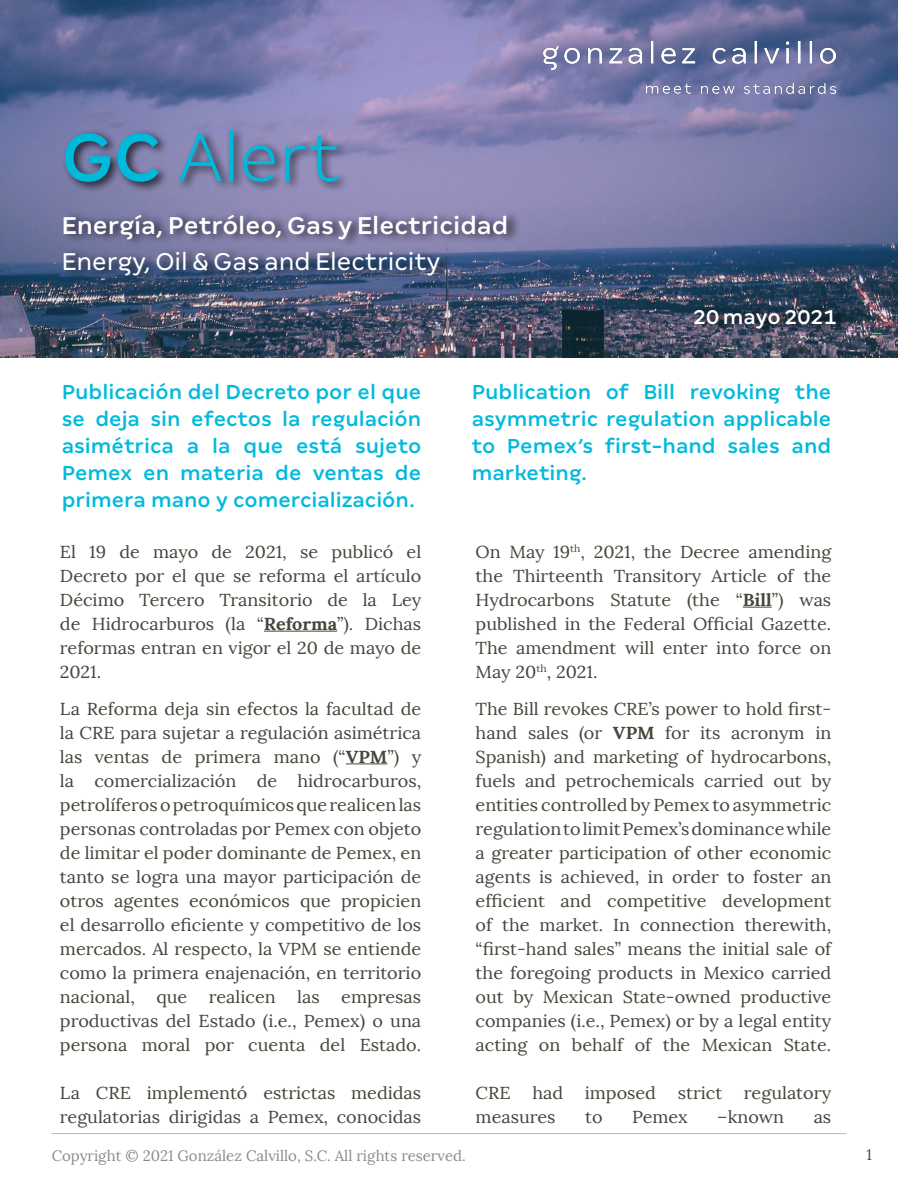
<style>
.page{position:relative;width:898px;height:1188px;background:#fff}
.page>*{position:absolute;margin:0;border:0;box-sizing:border-box;transform-origin:0 0}
.t1{font:300 75px "Margem";color:#00badb}
.t2{font:500 27px "Margem";color:#fff}
.t3{font:27px "Margem";color:#fff}
.t4{font:500 22.5px/27px "Margem";color:#00badb;text-align:justify}
.t5{font:500 22.5px "Margem";color:#fff}
.t6{font:17.25px/24px "Lora";color:#46463c;text-align:justify;scale:1.04 1}
.t7{font:15px "Lora";color:#46463c}
.s1{font-weight:500}
.s2{font-weight:700}
</style>
<div class="page">
<hr style="left:51px;top:1133px;width:795px;height:1px;background:#42473d">
<hr style="left:264px;top:631px;width:73px;height:1px;background:#46463c">
<hr style="left:345px;top:763px;width:42px;height:1px;background:#46463c">
<svg style="left:0;top:0;width:897px;height:357px;background:#686d96"></svg>
<div style="left:62px;top:209px;width:458px;height:75px;background:#000;opacity:.75"></div>
<div style="left:62px;top:125px;width:288px;height:68px;background:#000;opacity:.75"></div>
<img style="left:543px;top:41px;width:292px;height:53px">
<div style="left:692px;top:304px;width:157px;height:34px;background:#000;opacity:.75"></div>
<svg style="left:743px;top:607px;width:28px;height:1px"></svg>
<h1 class="t1" style="left:61px;top:114px;width:280px"><span class="s1">GC</span> Alert</h1>
<h2 class="t2" style="left:61px;top:209px;width:448px">Energía, Petróleo, Gas y Electricidad</h2>
<h2 class="t3" style="left:61px;top:246px;width:380px">Energy, Oil &amp; Gas and Electricity</h2>
<h3 class="t5" style="left:693px;top:304px;width:145px">20 mayo 2021</h3>
<h3 class="t4" style="left:62px;top:378px;width:361px">Publicación del Decreto por el que se deja sin efectos la regulación asimétrica a la que está sujeto Pemex en materia de ventas de primera mano y comercialización.</h3>
<h3 class="t4" style="left:471px;top:378px;width:361px">Publication of Bill revoking the asymmetric regulation applicable to Pemex’s first-hand sales and marketing.</h3>
<p class="t6" style="left:60px;top:540px;width:349px">El 19 de mayo de 2021, se publicó el Decreto por el que se reforma el artículo Décimo Tercero Transitorio de la Ley de Hidrocarburos (la “<span class="s2">Reforma</span>”). Dichas reformas entran en vigor el 20 de mayo de 2021.</p>
<p class="t6" style="left:60px;top:697px;width:349px">La Reforma deja sin efectos la facultad de la CRE para sujetar a regulación asimétrica las ventas de primera mano (“<span class="s2">VPM</span>”) y la comercialización de hidrocarburos, petrolíferos o petroquímicos que realicen las personas controladas por Pemex con objeto de limitar el poder dominante de Pemex, en tanto se logra una mayor participación de otros agentes económicos que propicien el desarrollo eficiente y competitivo de los mercados. Al respecto, la VPM se entiende como la primera enajenación, en territorio nacional, que realicen las empresas productivas del Estado (i.e., Pemex) o una persona moral por cuenta del Estado.</p>
<p class="t6" style="left:60px;top:1081px;width:349px">La CRE implementó estrictas medidas regulatorias dirigidas a Pemex, conocidas</p>
<p class="t6" style="left:475px;top:540px;width:343px">On May 19<sup>th</sup>, 2021, the Decree amending the Thirteenth Transitory Article of the Hydrocarbons Statute (the “<span class="s2">Bill</span>”) was published in the Federal Official Gazette.<br>The amendment will enter into force on May 20<sup>th</sup>, 2021.</p>
<p class="t6" style="left:475px;top:697px;width:343px">The Bill revokes CRE’s power to hold first&shy;hand sales (or <span class="s2">VPM</span> for its acronym in Spanish) and marketing of hydrocarbons, fuels and petrochemicals carried out by entities controlled by Pemex to asymmetric regulation to limit Pemex’s dominance while a greater participation of other economic agents is achieved, in order to foster an efficient and competitive development of the market. In connection therewith, “first-hand sales” means the initial sale of the foregoing products in Mexico carried out by Mexican State-owned productive companies (i.e., Pemex) or by a legal entity acting on behalf of the Mexican State.</p>
<p class="t6" style="left:475px;top:1081px;width:175px">CRE had imposed</p>
<p class="t6" style="left:677px;top:1081px;width:44px">strict</p>
<p class="t6" style="left:743px;top:1081px;width:85px">regulatory</p>
<p class="t6" style="left:475px;top:1105px;width:78px">measures</p>
<p class="t6" style="left:585px;top:1105px;width:18px">to</p>
<p class="t6" style="left:631px;top:1105px;width:55px">Pemex</p>
<p class="t6" style="left:717px;top:1105px;width:66px">–known</p>
<p class="t6" style="left:813px;top:1105px;width:18px">as</p>
<p class="t7" style="left:51px;top:1147px;width:415px">Copyright © 2021 González Calvillo, S.C. All rights reserved.</p>
<p class="t7" style="left:866px;top:1145px;width:7px">1</p>
</div>
